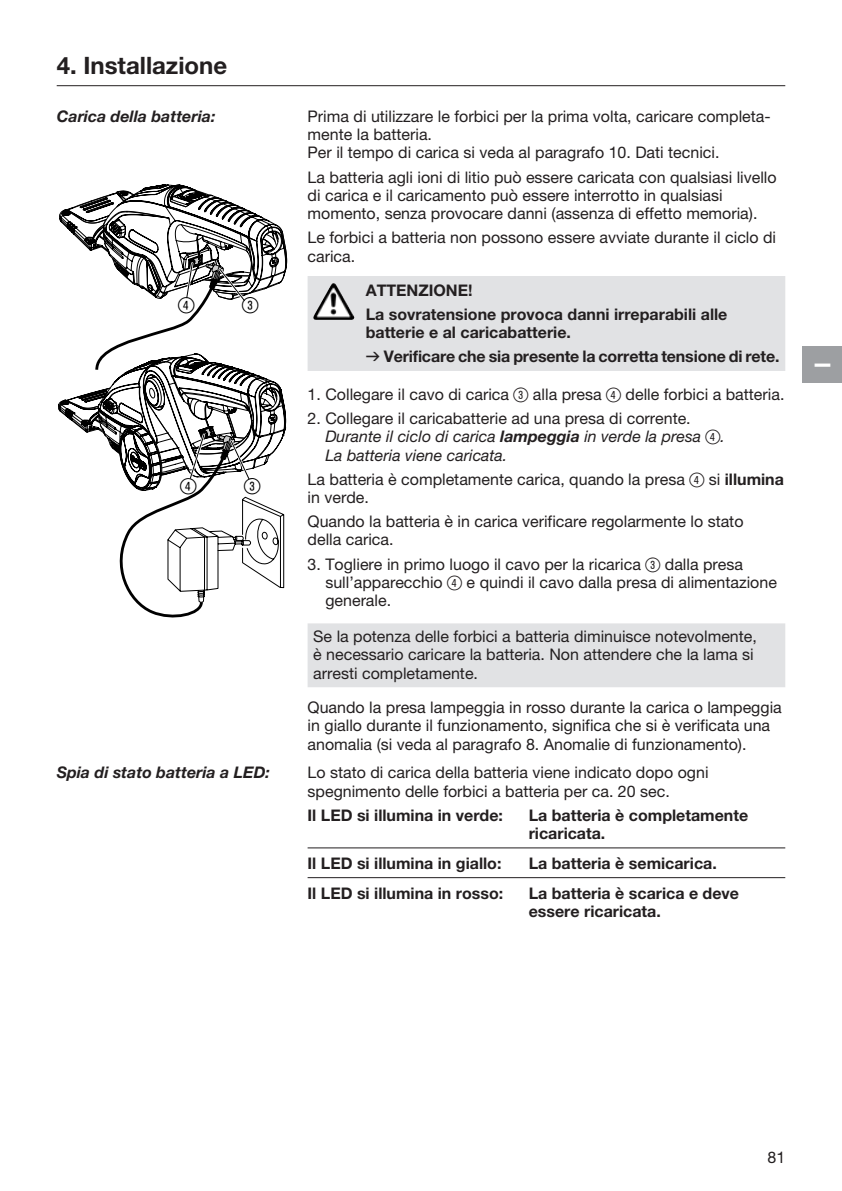
<style>
.page{position:relative;width:842px;height:1191px;background:#fff}
.page>*{position:absolute;margin:0;border:0;box-sizing:border-box;transform-origin:0 0}
.t1{font:700 24px "GARDENA Pro";color:#231f20}
.t2{font:22px "Ziffernim Kreisund Quadrat BQ";color:#000}
.t3{font:22px "GARDENA Pro Bo Cond";color:#fff}
.t4{font:16px/18.4px "GARDENA Pro";color:#231f20}
.t5{font:700 16px/24px "GARDENA Pro";color:#231f20}
.t6{font:italic 16px/18.4px "GARDENA Pro";color:#231f20}
.t7{font:italic 700 16px "GARDENA Pro";color:#231f20}
.s1{font-family:"Formdruck";font-weight:400}
.s2{font-family:"Ziffernim Kreisund Quadrat BQ";font-size:20px}
.s3{font-style:normal}
.s4{font-weight:700}
.s5{font-family:"Ziffernim Kreisund Quadrat BQ";font-style:normal;font-size:20px}
</style>
<div class="page">
<div style="left:802px;top:346px;width:40px;height:37px;background:#9d9fa2"></div>
<hr style="left:57px;top:85px;width:728px;height:1px;background:#231f20">
<svg style="left:308px;top:276px;width:477px;height:411px"></svg>
<svg style="left:58px;top:184px;width:229px;height:434px"></svg>
<img style="left:315px;top:283px;width:18px;height:31px">
<hr style="left:308px;top:847px;width:477px;height:1px;background:#231f20">
<hr style="left:308px;top:877px;width:477px;height:1px;background:#231f20">
<h1 class="t1" style="left:57px;top:50px;width:172px">4. Installazione</h1>
<p class="t7" style="left:57px;top:106px;width:160px">Carica della batteria:</p>
<h2 class="t2" style="left:178px;top:293px;width:18px">4</h2>
<h2 class="t2" style="left:242px;top:293px;width:18px">3</h2>
<h2 class="t2" style="left:180px;top:473px;width:18px">4</h2>
<h2 class="t2" style="left:244px;top:473px;width:18px">3</h2>
<p class="t4" style="left:308px;top:106px;width:465px">Prima di utilizzare le forbici per la prima volta, caricare completa&shy;mente la batteria.<br>Per il tempo di carica si veda al paragrafo 10. Dati tecnici.</p>
<p class="t4" style="left:308px;top:167px;width:471px">La batteria agli ioni di litio può essere caricata con qualsiasi livello di carica e il caricamento può essere interrotto in qualsiasi momento, senza provocare danni (assenza di effetto memoria).</p>
<p class="t4" style="left:308px;top:228px;width:470px">Le forbici a batteria non possono essere avviate durante il ciclo di carica.</p>
<p class="t5" style="left:366px;top:278px;width:363px">ATTENZIONE!<br>La sovratensione provoca danni irreparabili alle</p>
<p class="t5" style="left:366px;top:320px;width:415px">batterie e al caricabatterie.<br><span class="s1">v</span> Verificare che sia presente la corretta tensione di rete.</p>
<p class="t4" style="left:308px;top:384px;width:478px">1. Collegare il cavo di carica <span class="s2">3</span> alla presa <span class="s2">4</span> delle forbici a batteria.</p>
<p class="t6" style="left:325px;top:408px;width:401px;text-indent:-18px"><span class="s3">2. Collegare il caricabatterie ad una presa di corrente.<br></span>Durante il ciclo di carica <span class="s4">lampeggia</span> in verde la presa <span class="s5">4</span>.<br>La batteria viene caricata.</p>
<p class="t4" style="left:308px;top:469px;width:478px">La batteria è completamente carica, quando la presa <span class="s2">4</span> si <span class="s4">illumina </span>in verde.</p>
<p class="t4" style="left:308px;top:512px;width:437px">Quando la batteria è in carica verificare regolarmente lo stato della carica.</p>
<p class="t4" style="left:325px;top:554px;width:453px;text-indent:-18px">3. Togliere in primo luogo il cavo per la ricarica <span class="s2">3</span> dalla presa sull’apparecchio <span class="s2">4</span> e quindi il cavo dalla presa di alimentazione generale.</p>
<p class="t4" style="left:313px;top:627px;width:445px">Se la potenza delle forbici a batteria diminuisce notevolmente, è necessario caricare la batteria. Non attendere che la lama si arresti completamente.</p>
<p class="t4" style="left:308px;top:697px;width:476px">Quando la presa lampeggia in rosso durante la carica o lampeggia in giallo durante il funzionamento, significa che si è verificata una anomalia (si veda al paragrafo 8. Anomalie di funzionamento).</p>
<p class="t7" style="left:57px;top:762px;width:215px">Spia di stato batteria a LED:</p>
<p class="t4" style="left:308px;top:763px;width:402px">Lo stato di carica della batteria viene indicato dopo ogni spegnimento delle forbici a batteria per ca. 20 sec.</p>
<p class="t5" style="left:308px;top:802px;width:197px">Il LED si illumina in verde:</p>
<p class="t5" style="left:529px;top:805px;width:221px;line-height:18.4px">La batteria è completamente ricaricata.</p>
<p class="t5" style="left:308px;top:850px;width:195px">Il LED si illumina in giallo:</p>
<p class="t5" style="left:529px;top:850px;width:190px">La batteria è semicarica.</p>
<p class="t5" style="left:308px;top:880px;width:197px">Il LED si illumina in rosso:</p>
<p class="t5" style="left:529px;top:883px;width:212px;line-height:18.4px">La batteria è scarica e deve essere ricaricata.</p>
<h2 class="t3" style="left:809px;top:367px;width:7px;rotate:-90deg">I</h2>
<p class="t4" style="left:767px;top:1147px;width:19px">81</p>
</div>
